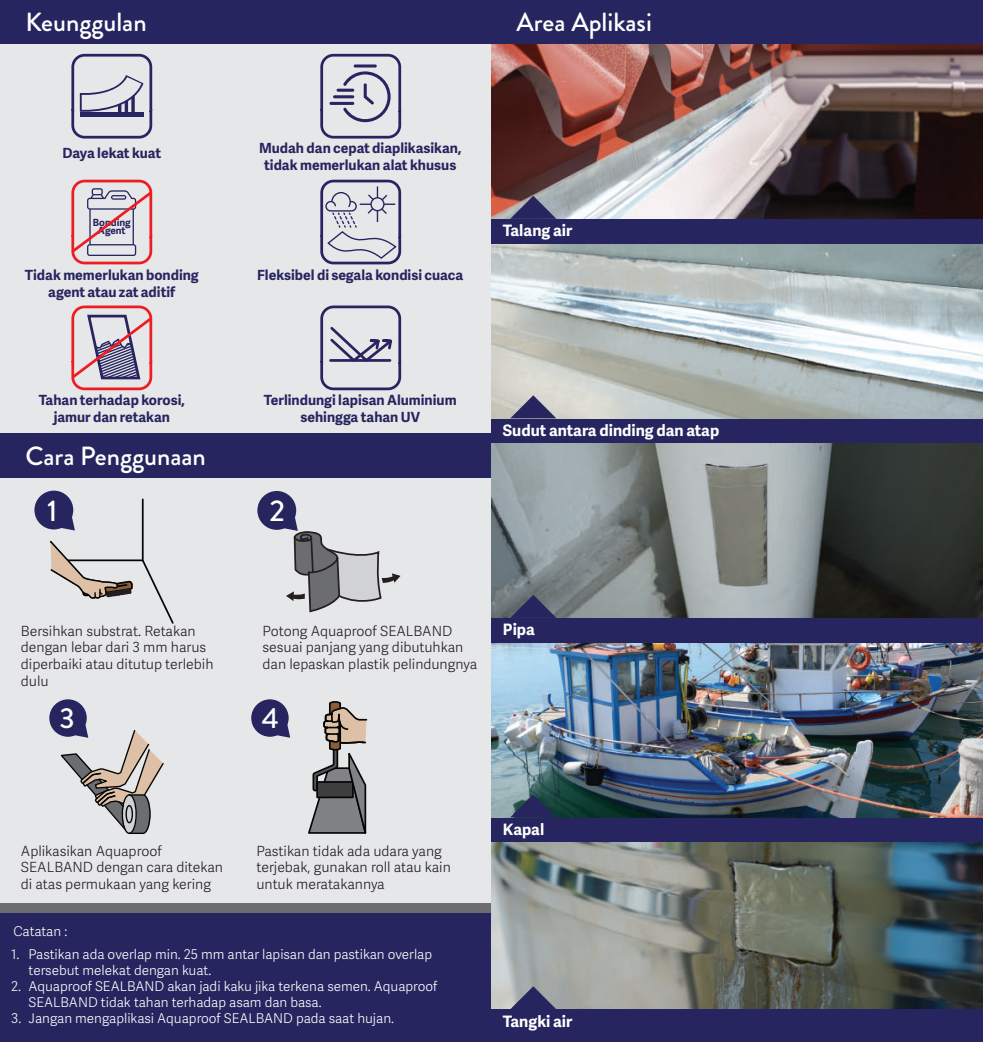
<style>
.page{position:relative;width:983px;height:1042px;background:#fff}
.page>*{position:absolute;margin:0;border:0;box-sizing:border-box;transform-origin:0 0}
.t1{font:500 29.93px "Brandon Grotesque";color:#fff}
.t2{font:500 28.88px "Brandon Grotesque";color:#fff}
.t3{font:500 26.25px "Brandon Grotesque";color:#fff}
.t4{font:700 15.75px "Adelle Sans";color:#fff}
.t5{font:300 14px/16.8px "Adelle Sans";color:#231f20}
.t6{font:700 14px/16.8px "Adelle Sans";color:#26255f;text-align:center}
.t7{font:300 13.47px/16.1px "Adelle Sans";color:#fff}
.t8{font:700 9.97px/8.8px "Adelle Sans";color:#26255f;text-align:center}
</style>
<div class="page">
<div style="left:0;top:0;width:491px;height:45px;background:#26255f"></div>
<div style="left:491px;top:0;width:492px;height:45px;background:#26255f"></div>
<div style="left:0;top:45px;width:491px;height:997px;background:#e6e7e9"></div>
<svg style="left:320px;top:305px;width:82px;height:86px"></svg>
<svg style="left:320px;top:53px;width:82px;height:86px"></svg>
<svg style="left:71px;top:305px;width:82px;height:86px"></svg>
<svg style="left:71px;top:179px;width:82px;height:86px"></svg>
<svg style="left:320px;top:179px;width:82px;height:86px"></svg>
<div style="left:0;top:433px;width:491px;height:45px;background:#26255f"></div>
<svg style="left:71px;top:53px;width:82px;height:86px"></svg>
<div style="left:0;top:912px;width:491px;height:130px;background:#26255f"></div>
<div style="left:0;top:902px;width:491px;height:10px;background:#6c6d70"></div>
<svg style="left:34px;top:491px;width:41px;height:39px"></svg>
<svg style="left:251px;top:491px;width:149px;height:343px"></svg>
<hr style="left:142px;top:499px;width:2px;height:61px;background:#050504">
<svg style="left:49px;top:539px;width:125px;height:295px"></svg>
<div style="left:491px;top:219px;width:492px;height:25px;background:#26255f"></div>
<div style="left:491px;top:418px;width:492px;height:25px;background:#26255f"></div>
<div style="left:491px;top:618px;width:492px;height:25px;background:#26255f"></div>
<div style="left:491px;top:817px;width:492px;height:25px;background:#26255f"></div>
<img style="left:491px;top:244px;width:492px;height:174px">
<img style="left:491px;top:45px;width:492px;height:174px">
<img style="left:491px;top:443px;width:492px;height:175px">
<img style="left:491px;top:643px;width:492px;height:174px">
<img style="left:491px;top:842px;width:492px;height:167px">
<div style="left:491px;top:1009px;width:492px;height:33px;background:#26255f"></div>
<svg style="left:510px;top:196px;width:46px;height:23px"></svg>
<svg style="left:510px;top:395px;width:46px;height:23px"></svg>
<svg style="left:510px;top:595px;width:46px;height:23px"></svg>
<svg style="left:510px;top:794px;width:46px;height:23px"></svg>
<svg style="left:510px;top:986px;width:46px;height:23px"></svg>
<h3 class="t3" style="left:25px;top:4px;width:123px">Keunggulan</h3>
<h3 class="t3" style="left:517px;top:4px;width:137px">Area Aplikasi</h3>
<p class="t6" style="left:63px;top:144px;width:100px">Daya lekat kuat</p>
<p class="t8" style="left:93px;top:217px;width:39px">Bonding<br>Agent</p>
<p class="t6" style="left:25px;top:266px;width:175px">Tidak memerlukan bonding agent atau zat aditif</p>
<p class="t6" style="left:39px;top:391px;width:148px">Tahan terhadap korosi, jamur dan retakan</p>
<h3 class="t3" style="left:25px;top:437px;width:182px">Cara Penggunaan</h3>
<p class="t6" style="left:259px;top:139px;width:204px">Mudah dan cepat diaplikasikan, tidak memerlukan alat khusus</p>
<p class="t6" style="left:257px;top:266px;width:207px">Fleksibel di segala kondisi cuaca</p>
<p class="t6" style="left:264px;top:391px;width:194px">Terlindungi lapisan Aluminium sehingga tahan UV</p>
<h1 class="t1" style="left:47px;top:490px;width:12px">1</h1>
<h1 class="t1" style="left:270px;top:490px;width:17px">2</h1>
<p class="t4" style="left:503px;top:219px;width:71px">Talang air</p>
<p class="t4" style="left:503px;top:418px;width:218px">Sudut antara dinding dan atap</p>
<p class="t5" style="left:21px;top:623px;width:194px">Bersihkan substrat. Retakan dengan lebar dari 3 mm harus diperbaiki atau ditutup terlebih dulu</p>
<h2 class="t2" style="left:59px;top:698px;width:17px">3</h2>
<p class="t5" style="left:262px;top:623px;width:216px">Potong Aquaproof SEALBAND sesuai panjang yang dibutuhkan dan lepaskan plastik pelindungnya</p>
<h2 class="t2" style="left:262px;top:698px;width:19px">4</h2>
<p class="t4" style="left:503px;top:618px;width:33px">Pipa</p>
<p class="t5" style="left:21px;top:842px;width:204px">Aplikasikan Aquaproof<br>SEALBAND dengan cara ditekan di atas permukaan yang kering</p>
<p class="t5" style="left:256px;top:842px;width:196px">Pastikan tidak ada udara yang terjebak, gunakan roll atau kain untuk meratakannya</p>
<p class="t7" style="left:13px;top:923px;width:55px">Catatan :</p>
<p class="t7" style="left:11px;top:946px;width:10px">1.</p>
<p class="t7" style="left:11px;top:978px;width:11px">2.</p>
<p class="t7" style="left:11px;top:1010px;width:12px">3.</p>
<p class="t7" style="left:29px;top:946px;width:410px">Pastikan ada overlap min. 25 mm antar lapisan dan pastikan overlap tersebut melekat dengan kuat.<br>Aquaproof SEALBAND akan jadi kaku jika terkena semen. Aquaproof SEALBAND tidak tahan terhadap asam dan basa.<br>Jangan mengaplikasi Aquaproof SEALBAND pada saat hujan.</p>
<p class="t4" style="left:503px;top:817px;width:43px">Kapal</p>
<p class="t4" style="left:503px;top:1009px;width:71px">Tangki air</p>
</div>
